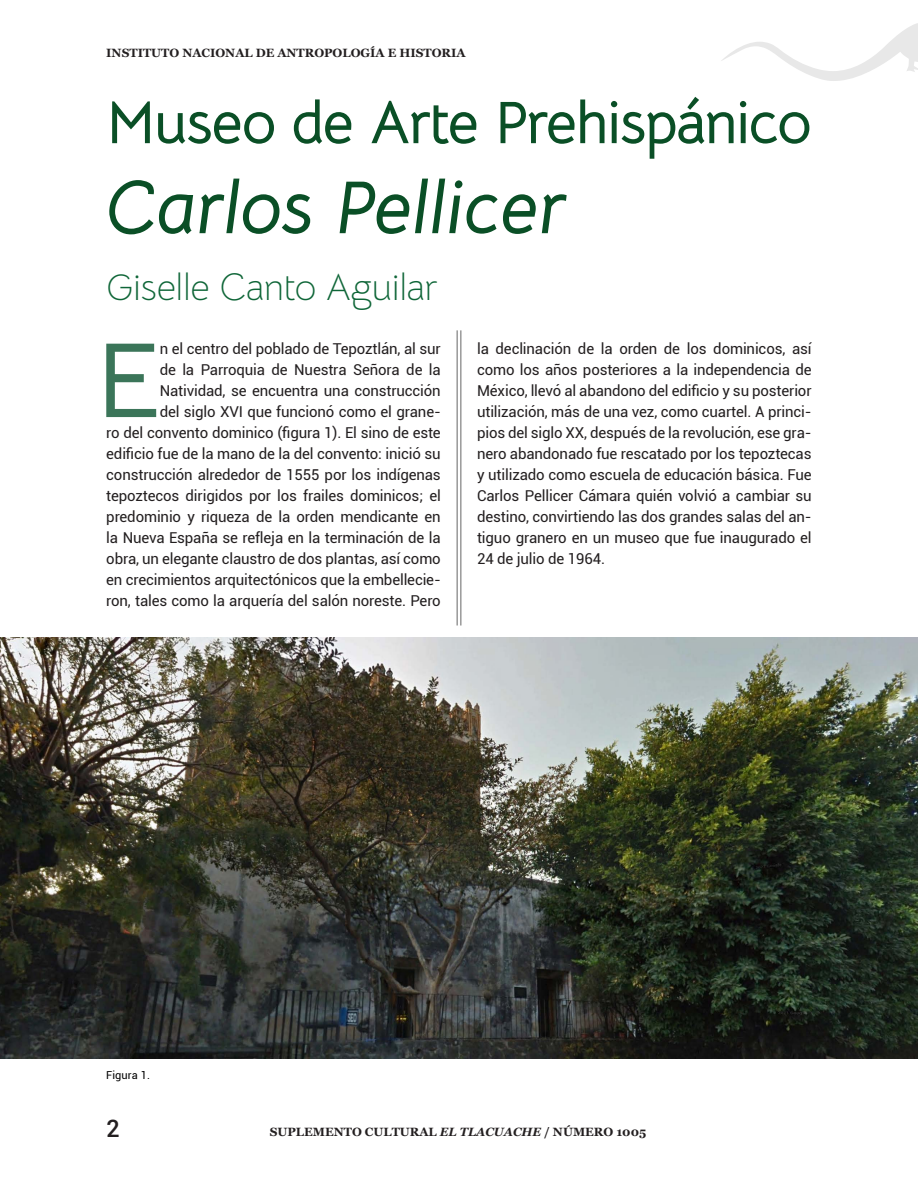
<style>
.page{position:relative;width:918px;height:1188px;background:#fff}
.page>*{position:absolute;margin:0;border:0;box-sizing:border-box;transform-origin:0 0}
.TEXTO_COMPLETO{font:700 106.8px "Bellota Text";color:#3b7559}
.TEXTO_COMPLETO-2{font:italic 700 75px "Bellota Text";color:#0a4f26}
.TEXTO_COMPLETO-3{font:700 60px "Bellota Text";letter-spacing:-.025em;color:#0a4f26}
.TEXTO_COMPLETO-4{font:300 37.5px "Bellota Text";letter-spacing:-.01em;color:#0f6638}
.t1{font:500 24px "Roboto";color:#231f20}
.TEXTO_COMPLETO-5{font:15px/21px "Roboto";letter-spacing:-.01em;color:#231f20;text-align:right}
.t2{font:700 12px "Georgia";color:#231f20}
.t3{font:10.95px "Roboto";letter-spacing:.01em;color:#000001}
.s1{font-style:italic}
</style>
<div class="page">
<img style="left:0;top:638px;width:918px;height:421px">
<hr style="left:460px;top:330px;width:1px;height:296px;background:#000001">
<hr style="left:457px;top:330px;width:1px;height:296px;background:#000001">
<svg style="left:721px;top:23px;width:197px;height:58px"></svg>
<p class="t2" style="left:106px;top:45px;width:361px">INSTITUTO NACIONAL DE ANTROPOLOGÍA E HISTORIA</p>
<p class="TEXTO_COMPLETO-3" style="left:106px;top:73px;width:707px">Museo de Arte Prehispánico</p>
<p class="TEXTO_COMPLETO-2" style="left:106px;top:145px;width:462px">Carlos Pellicer</p>
<p class="TEXTO_COMPLETO-4" style="left:106px;top:258px;width:333px">Giselle Canto Aguilar</p>
<p class="TEXTO_COMPLETO-5" style="left:477px;top:338px;width:336px;text-align:justify">la declinación de la orden de los dominicos, así como los años posteriores a la independencia de México, llevó al abandono del edificio y su posterior utilización, más de una vez, como cuartel. A princi&shy;pios del siglo XX, después de la revolución, ese gra&shy;nero abandonado fue rescatado por los tepoztecas y utilizado como escuela de educación básica. Fue Carlos Pellicer Cámara quién volvió a cambiar su destino, convirtiendo las dos grandes salas del an&shy;tiguo granero en un museo que fue inaugurado el 24 de julio de 1964.</p>
<p class="TEXTO_COMPLETO-5" style="left:106px;top:338px;width:336px">n el centro del poblado de Tepoztlán, al sur<br>de la Parroquia de Nuestra Señora de la Natividad, se encuentra una construcción<br>del siglo XVI que funcionó como el grane-<br>ro del convento dominico (figura 1). El sino de este edificio fue de la mano de la del convento: inició su construcción alrededor de 1555 por los indígenas tepoztecos dirigidos por los frailes dominicos; el predominio y riqueza de la orden mendicante en la Nueva España se refleja en la terminación de la obra, un elegante claustro de dos plantas, así como en crecimientos arquitectónicos que la embellecie&shy;ron, tales como la arquería del salón noreste. Pero</p>
<p class="TEXTO_COMPLETO" style="left:96px;top:291px;width:66px">E</p>
<p class="t3" style="left:106px;top:1067px;width:45px">Figura 1.</p>
<h3 class="t1" style="left:106px;top:1112px;width:15px">2</h3>
<p class="t2" style="left:270px;top:1125px;width:378px">SUPLEMENTO CULTURAL <span class="s1">EL TLACUACHE</span> / NÚMERO 1005</p>
</div>
